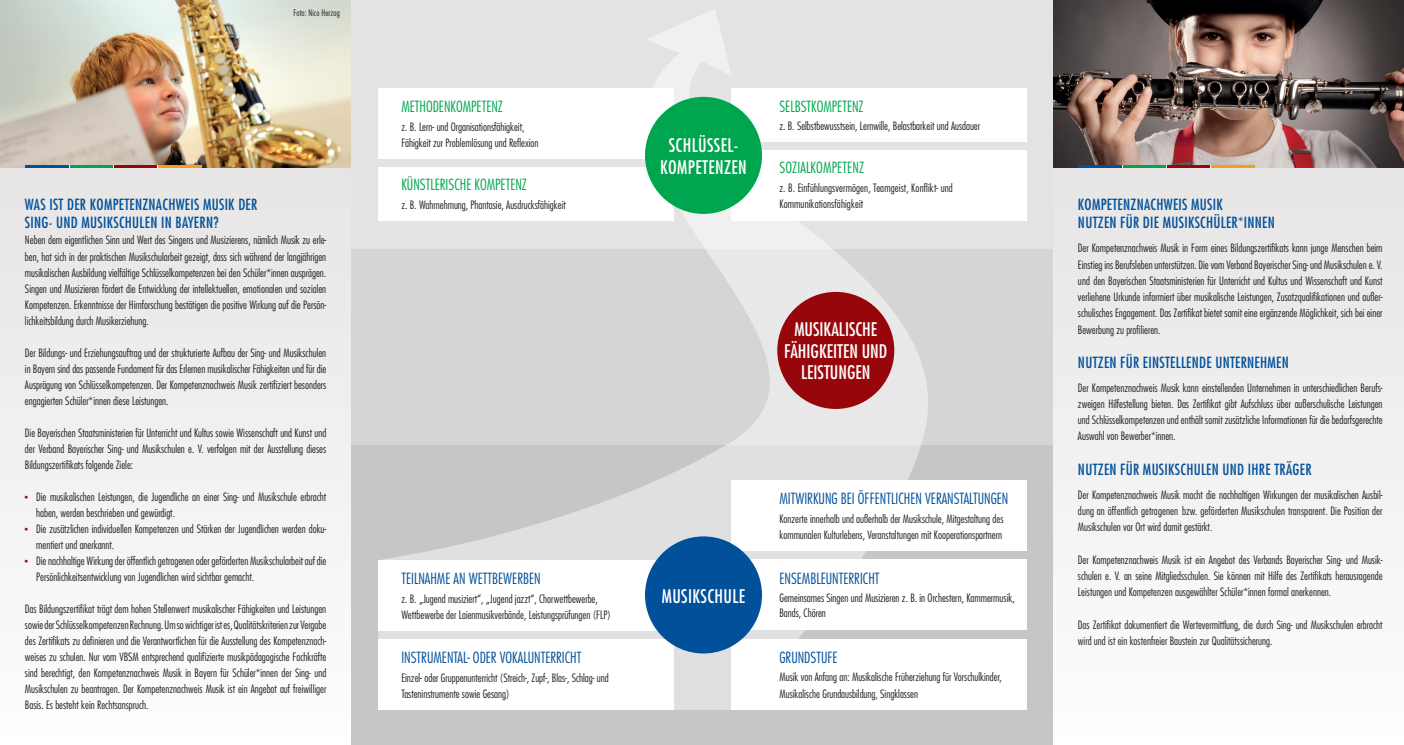
<style>
.page{position:relative;width:1404px;height:745px;background:#fff}
.page>*{position:absolute;margin:0;border:0;box-sizing:border-box;transform-origin:0 0}
.t1{font:condensed 18.25px/21.9px "Futura";color:#fff;text-align:center}
.t2{font:condensed 18.25px "Futura";letter-spacing:.02em;color:#fff}
.t3{font:condensed 15px/18px "Futura";letter-spacing:.02em;color:#01509a}
.t4{font:300 condensed 15px "Futura";color:#01509a}
.t5{font:300 condensed 15px "Futura";color:#00a54f}
.t6{font:300 condensed 11.25px/16px "Futura";color:#231f20;text-align:justify}
.t7{font:300 condensed 8.75px "Futura";letter-spacing:.01em;color:#231f20}
.s1{font-size:7.5px;color:#97060a}
</style>
<div class="page">
<img style="left:0;top:0;width:351px;height:168px">
<img style="left:1052px;top:0;width:351px;height:168px">
<div style="left:1052px;top:168px;width:351px;height:576px;background:#f1f1f1"></div>
<div style="left:0;top:168px;width:351px;height:576px;background:#f1f1f1"></div>
<div style="left:351px;top:248px;width:701px;height:197px;background:#d5d5d7"></div>
<div style="left:351px;top:0;width:701px;height:248px;background:#e3e3e4"></div>
<div style="left:351px;top:445px;width:701px;height:299px;background:#c5c6c8"></div>
<hr style="left:69px;top:165px;width:44px;height:3px;background:#00a54f">
<hr style="left:25px;top:165px;width:44px;height:3px;background:#01509a">
<hr style="left:113px;top:165px;width:44px;height:3px;background:#97060a">
<hr style="left:157px;top:165px;width:45px;height:3px;background:#f89c1c">
<hr style="left:1121px;top:165px;width:45px;height:3px;background:#00a54f">
<hr style="left:1077px;top:165px;width:44px;height:3px;background:#01509a">
<hr style="left:1165px;top:165px;width:45px;height:3px;background:#97060a">
<hr style="left:1209px;top:165px;width:45px;height:3px;background:#f89c1c">
<svg style="left:378px;top:53px;width:578px;height:656px"></svg>
<div style="left:730px;top:88px;width:296px;height:54px;background:#fff"></div>
<div style="left:730px;top:149px;width:296px;height:71px;background:#fff"></div>
<div style="left:378px;top:88px;width:295px;height:71px;background:#fff"></div>
<div style="left:378px;top:167px;width:295px;height:53px;background:#fff"></div>
<div style="left:378px;top:638px;width:295px;height:71px;background:#fff"></div>
<div style="left:730px;top:638px;width:296px;height:71px;background:#fff"></div>
<div style="left:750px;top:558px;width:276px;height:71px;background:#fff"></div>
<div style="left:730px;top:480px;width:296px;height:71px;background:#fff"></div>
<div style="left:378px;top:559px;width:279px;height:71px;background:#fff"></div>
<div style="left:645px;top:536px;width:117px;height:117px;background:#01509a;border-radius:50%"></div>
<div style="left:645px;top:97px;width:117px;height:117px;background:#00a54f;border-radius:50%"></div>
<div style="left:777px;top:292px;width:117px;height:116px;background:#97060a;border-radius:50%"></div>
<p class="t7" style="left:293px;top:7px;width:48px">Foto: Nico Herzog</p>
<p class="t3" style="left:25px;top:196px;width:234px">WAS IST DER KOMPETENZNACHWEIS MUSIK DER<br>SING- UND MUSIKSCHULEN IN BAYERN?</p>
<p class="t6" style="left:25px;top:232px;width:303px">Neben dem eigentlichen Sinn und Wert des Singens und Musizierens, nämlich Musik zu erle&shy;ben, hat sich in der praktischen Musikschularbeit gezeigt, dass sich während der langjährigen musikalischen Ausbildung vielfältige Schlüsselkompetenzen bei den Schüler*innen ausprägen.<br>Singen und Musizieren fördert die Entwicklung der intellektuellen, emotionalen und sozialen Kompetenzen. Erkenntnisse der Hirnforschung bestätigen die positive Wirkung auf die Persön&shy;lichkeitsbildung durch Musikerziehung.</p>
<p class="t6" style="left:25px;top:344px;width:303px">Der Bildungs- und Erziehungsauftrag und der strukturierte Aufbau der Sing- und Musikschulen in Bayern sind das passende Fundament für das Erlernen musikalischer Fähigkeiten und für die Ausprägung von Schlüsselkompetenzen. Der Kompetenznachweis Musik zertifiziert besonders engagierten Schüler*innen diese Leistungen.</p>
<p class="t6" style="left:25px;top:424px;width:303px">Die Bayerischen Staatsministerien für Unterricht und Kultus sowie Wissenschaft und Kunst und der Verband Bayerischer Sing- und Musikschulen e. V. verfolgen mit der Ausstellung dieses Bildungszertifikats folgende Ziele:</p>
<p class="t6" style="left:36px;top:488px;width:291px;text-indent:-11px"><span class="s1">•</span> Die musikalischen Leistungen, die Jugendliche an einer Sing- und Musikschule erbracht haben, werden beschrieben und gewürdigt.</p>
<p class="t6" style="left:36px;top:520px;width:291px;text-indent:-11px"><span class="s1">•</span> Die zusätzlichen individuellen Kompetenzen und Stärken der Jugendlichen werden doku&shy;mentiert und anerkannt.</p>
<p class="t6" style="left:36px;top:552px;width:291px;text-indent:-11px"><span class="s1">•</span> Die nachhaltige Wirkung der öffentlich getragenen oder geförderten Musikschularbeit auf die<br>Persönlichkeitsentwicklung von Jugendlichen wird sichtbar gemacht.</p>
<p class="t6" style="left:25px;top:600px;width:303px">Das Bildungszertifikat trägt dem hohen Stellenwert musikalischer Fähigkeiten und Leistungen sowie der Schlüsselkompetenzen Rechnung. Um so wichtiger ist es, Qualitätskriterien zur Vergabe des Zertifikats zu definieren und die Verantwortlichen für die Ausstellung des Kompetenznach&shy;weises zu schulen. Nur vom VBSM entsprechend qualifizierte musikpädagogische Fachkräfte sind berechtigt, den Kompetenznachweis Musik in Bayern für Schüler*innen der Sing- und Musikschulen zu beantragen. Der Kompetenznachweis Musik ist ein Angebot auf freiwilliger Basis. Es besteht kein Rechtsanspruch.</p>
<p class="t5" style="left:401px;top:98px;width:103px">METHODENKOMPETENZ</p>
<p class="t6" style="left:401px;top:119px;width:139px">z. B. Lern- und Organisationsfähigkeit,<br>Fähigkeit zur Problemlösung und Reflexion</p>
<p class="t5" style="left:401px;top:176px;width:127px">KÜNSTLERISCHE KOMPETENZ</p>
<p class="t6" style="left:401px;top:197px;width:166px">z. B. Wahrnehmung, Phantasie, Ausdrucksfähigkeit</p>
<p class="t2" style="left:668px;top:134px;width:71px">SCHLÜSSEL-</p>
<p class="t2" style="left:660px;top:156px;width:88px">KOMPETENZEN</p>
<p class="t5" style="left:779px;top:97px;width:86px">SELBSTKOMPETENZ</p>
<p class="t6" style="left:779px;top:118px;width:202px">z. B. Selbstbewusstsein, Lernwille, Belastbarkeit und Ausdauer</p>
<p class="t5" style="left:779px;top:159px;width:86px">SOZIALKOMPETENZ</p>
<p class="t6" style="left:779px;top:180px;width:175px">z. B. Einfühlungsvermögen, Teamgeist, Konflikt- und</p>
<p class="t6" style="left:779px;top:196px;width:85px">Kommunikationsfähigkeit</p>
<p class="t1" style="left:784px;top:317px;width:105px">MUSIKALISCHE<br>FÄHIGKEITEN UND<br>LEISTUNGEN</p>
<p class="t4" style="left:401px;top:569px;width:141px">TEILNAHME AN WETTBEWERBEN</p>
<p class="t6" style="left:401px;top:590px;width:211px">z. B. „Jugend musiziert“, „Jugend jazzt“, Chorwettbewerbe,<br>Wettbewerbe der Laienmusikverbände, Leistungsprüfungen (FLP)</p>
<p class="t2" style="left:661px;top:584px;width:85px">MUSIKSCHULE</p>
<p class="t4" style="left:401px;top:648px;width:181px">INSTRUMENTAL- ODER VOKALUNTERRICHT</p>
<p class="t6" style="left:401px;top:669px;width:209px">Einzel- oder Gruppenunterricht (Streich-, Zupf-, Blas-, Schlag- und</p>
<p class="t6" style="left:401px;top:685px;width:110px">Tasteninstrumente sowie Gesang)</p>
<p class="t4" style="left:779px;top:489px;width:230px">MITWIRKUNG BEI ÖFFENTLICHEN VERANSTALTUNGEN</p>
<p class="t6" style="left:779px;top:510px;width:225px">Konzerte innerhalb und außerhalb der Musikschule, Mitgestaltung des</p>
<p class="t6" style="left:779px;top:526px;width:224px">kommunalen Kulturlebens, Veranstaltungen mit Kooperationspartnern</p>
<p class="t4" style="left:779px;top:568px;width:102px">ENSEMBLEUNTERRICHT</p>
<p class="t6" style="left:779px;top:590px;width:237px;line-height:15px">Gemeinsames Singen und Musizieren z. B. in Orchestern, Kammermusik,<br>Bands, Chören</p>
<p class="t4" style="left:779px;top:647px;width:60px">GRUNDSTUFE</p>
<p class="t6" style="left:779px;top:668px;width:224px">Musik von Anfang an: Musikalische Früherziehung für Vorschulkinder,</p>
<p class="t6" style="left:779px;top:685px;width:140px">Musikalische Grundausbildung, Singklassen</p>
<p class="t3" style="left:1077px;top:196px;width:146px">KOMPETENZNACHWEIS MUSIK</p>
<p class="t3" style="left:1077px;top:214px;width:198px">NUTZEN FÜR DIE MUSIKSCHÜLER*INNEN</p>
<p class="t6" style="left:1077px;top:240px;width:306px">Der Kompetenznachweis Musik in Form eines Bildungszertifikats kann junge Menschen beim Einstieg ins Berufsleben unterstützen. Die vom Verband Bayerischer Sing- und Musikschulen e. V. und den Bayerischen Staatsministerien für Unterricht und Kultus und Wissenschaft und Kunst verliehene Urkunde informiert über musikalische Leistungen, Zusatzqualifikationen und außer&shy;schulisches Engagement. Das Zertifikat bietet somit eine ergänzende Möglichkeit, sich bei einer Bewerbung zu profilieren.</p>
<p class="t3" style="left:1077px;top:353px;width:212px">NUTZEN FÜR EINSTELLENDE UNTERNEHMEN</p>
<p class="t6" style="left:1077px;top:379px;width:306px">Der Kompetenznachweis Musik kann einstellenden Unternehmen in unterschiedlichen Berufs&shy;zweigen Hilfestellung bieten. Das Zertifikat gibt Aufschluss über außerschulische Leistungen und Schlüsselkompetenzen und enthält somit zusätzliche Informationen für die bedarfsgerechte Auswahl von Bewerber*innen.</p>
<p class="t3" style="left:1077px;top:460px;width:235px">NUTZEN FÜR MUSIKSCHULEN UND IHRE TRÄGER</p>
<p class="t6" style="left:1077px;top:486px;width:306px">Der Kompetenznachweis Musik macht die nachhaltigen Wirkungen der musikalischen Ausbil&shy;dung an öffentlich getragenen bzw. geförderten Musikschulen transparent. Die Position der Musikschulen vor Ort wird damit gestärkt.</p>
<p class="t6" style="left:1077px;top:551px;width:306px">Der Kompetenznachweis Musik ist ein Angebot des Verbands Bayerischer Sing- und Musik&shy;schulen e. V. an seine Mitgliedsschulen. Sie können mit Hilfe des Zertifikats herausragende Leistungen und Kompetenzen ausgewählter Schüler*innen formal anerkennen.</p>
<p class="t6" style="left:1077px;top:616px;width:306px">Das Zertifikat dokumentiert die Wertevermittlung, die durch Sing- und Musikschulen erbracht wird und ist ein kostenfreier Baustein zur Qualitätssicherung.</p>
</div>
